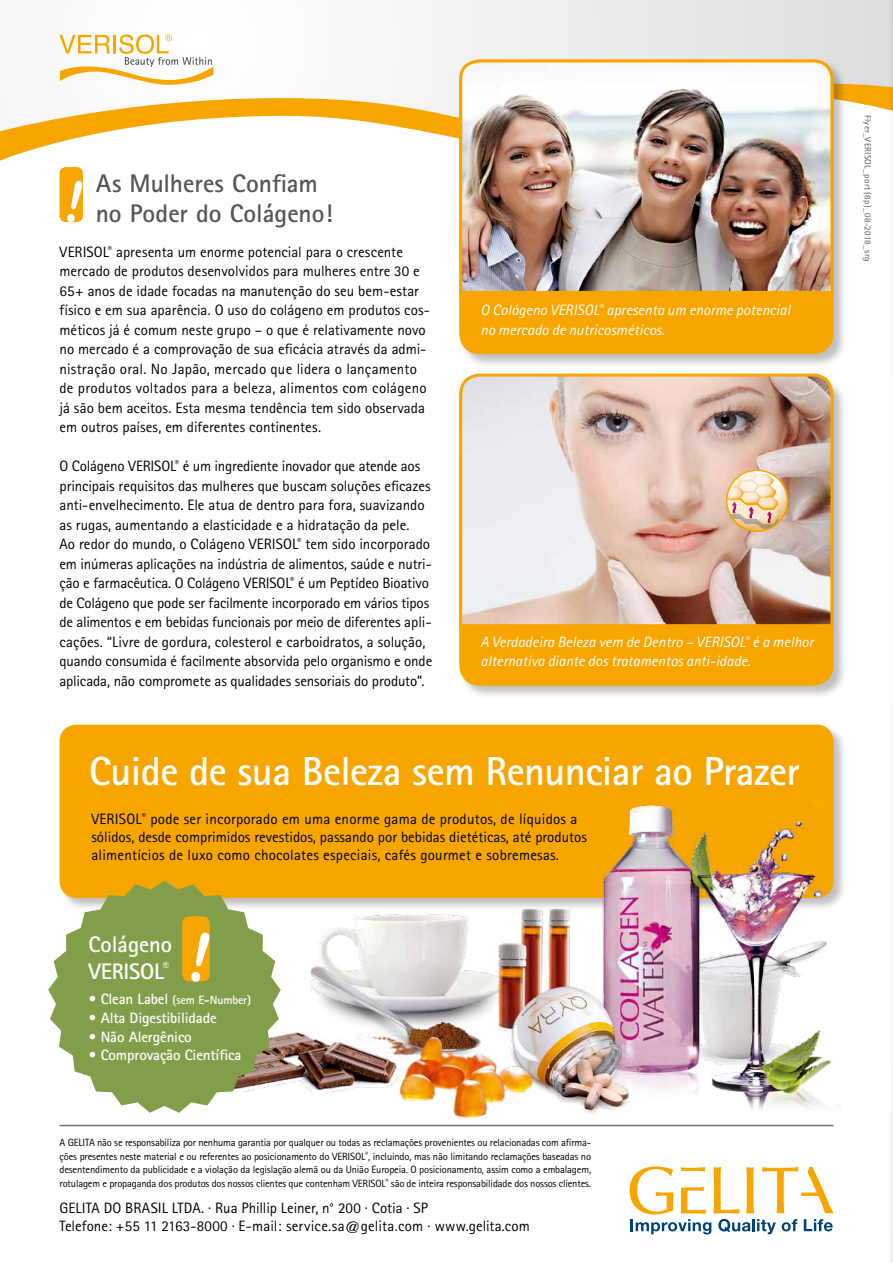
<style>
.page{position:relative;width:893px;height:1263px;background:#fff}
.page>*{position:absolute;margin:0;border:0;box-sizing:border-box;transform-origin:0 0}
.t1{font:700 40.5px "Rotis Sans Serif";letter-spacing:-.015em;color:#fff}
.t2{font:700 25.5px/30.6px "Rotis Sans Serif";color:#565656}
.t3{font:700 22.5px/27px "Rotis Sans Serif";color:#fff}
.t4{font:15px/19.5px "Rotis Sans Serif";color:#000}
.t5{font:italic 15px/19.5px "Rotis Sans Serif";color:#fff}
.t6{font:700 15px "Rotis Sans Serif";letter-spacing:-.01em;color:#fff}
.t7{font:700 12px "Rotis Sans Serif";letter-spacing:-.01em;color:#fff}
.t8{font:10.5px/13.5px "Rotis Sans Serif";letter-spacing:-.015em;color:#000;text-align:justify}
.t9{font:9px "Rotis Sans Serif";letter-spacing:.03em;color:#565656}
.s1{font-size:15px}
</style>
<div class="page">
<svg style="left:59px;top:0;width:832px;height:84px"></svg>
<svg style="left:0;top:84px;width:891px;height:77px"></svg>
<svg style="left:630px;top:1166px;width:204px;height:68px"></svg>
<div style="left:59px;top:724px;width:788px;height:187px;background:#000;opacity:.25"></div>
<div style="left:60px;top:725px;width:773px;height:173px;background:#f7a600;border-radius:17px"></div>
<div style="left:458px;top:59px;width:389px;height:309px;background:#000;opacity:.25"></div>
<div style="left:461px;top:61px;width:371px;height:292px;background:#f7a600;border-radius:19px"></div>
<div style="left:458px;top:376px;width:389px;height:323px;background:#000;opacity:.25"></div>
<div style="left:461px;top:379px;width:371px;height:305px;background:#f7a600;border-radius:19px"></div>
<img style="left:458px;top:58px;width:377px;height:237px">
<img style="left:458px;top:373px;width:377px;height:256px">
<div style="left:713px;top:459px;width:88px;height:74px;background:#fff;opacity:.3"></div>
<div style="left:713px;top:459px;width:81px;height:64px;background:#fff;opacity:.8"></div>
<div style="left:720px;top:477px;width:81px;height:56px;background:#d18e00;opacity:.4"></div>
<div style="left:726px;top:469px;width:62px;height:63px;border:1px solid #f7a600;border-radius:50%"></div>
<img style="left:281px;top:1032px;width:79px;height:59px">
<img style="left:584px;top:796px;width:258px;height:314px">
<img style="left:310px;top:915px;width:188px;height:151px">
<img style="left:498px;top:909px;width:71px;height:123px">
<img style="left:509px;top:986px;width:121px;height:128px">
<svg style="left:60px;top:34px;width:153px;height:51px"></svg>
<div style="left:60px;top:167px;width:23px;height:55px;background:#f7a600;border-radius:6px"></div>
<svg style="left:66px;top:180px;width:17px;height:43px"></svg>
<hr style="left:60px;top:1125px;width:773px;height:1px;background:#6f6f6e">
<svg style="left:48px;top:881px;width:233px;height:232px;fill:#839e4b"></svg>
<div style="left:182px;top:916px;width:28px;height:65px;background:#f7a600;border-radius:7px"></div>
<svg style="left:190px;top:932px;width:20px;height:51px"></svg>
<img style="left:360px;top:1032px;width:174px;height:95px">
<svg style="left:891px;top:0;width:2px;height:1263px"></svg>
<h2 class="t2" style="left:96px;top:167px;width:239px">As Mulheres Confiam no Poder do Colágeno!</h2>
<p class="t4" style="left:60px;top:242px;width:372px">VERISOL<sup>®</sup> apresenta um enorme potencial para o crescente mercado de produtos desenvolvidos para mulheres entre 30 e 65+ anos de idade focadas na manutenção do seu bem-estar físico e em sua aparência. O uso do colágeno em produtos cos&shy;méticos já é comum neste grupo – o que é relativamente novo no mercado é a comprovação de sua eficácia através da admi&shy;nistração oral. No Japão, mercado que lidera o lançamento de produtos voltados para a beleza, alimentos com colágeno já são bem aceitos. Esta mesma tendência tem sido observada em outros países, em diferentes continentes.</p>
<p class="t4" style="left:60px;top:456px;width:374px">O Colágeno VERISOL<sup>®</sup> é um ingrediente inovador que atende aos principais requisitos das mulheres que buscam soluções eficazes anti-envelhecimento. Ele atua de dentro para fora, suavizando as rugas, aumentando a elasticidade e a hidratação da pele.<br>Ao redor do mundo, o Colágeno VERISOL<sup>®</sup> tem sido incorporado em inúmeras aplicações na indústria de alimentos, saúde e nutri&shy;ção e farmacêutica. O Colágeno VERISOL<sup>®</sup> é um Peptídeo Bioativo de Colágeno que pode ser facilmente incorporado em vários tipos de alimentos e em bebidas funcionais por meio de diferentes apli&shy;cações. “Livre de gordura, colesterol e carboidratos, a solução, quando consumida é facilmente absorvida pelo organismo e onde aplicada, não compromete as qualidades sensoriais do produto”.</p>
<p class="t5" style="left:480px;top:300px;width:311px">O Colágeno VERISOL<sup>®</sup> apresenta um enorme potencial no mercado de nutricosméticos.</p>
<p class="t5" style="left:480px;top:632px;width:334px">A Verdadeira Beleza vem de Dentro – VERISOL<sup>®</sup> é a melhor alternativa diante dos tratamentos anti-idade.</p>
<h1 class="t1" style="left:89px;top:745px;width:712px">Cuide de sua Beleza sem Renunciar ao Prazer</h1>
<p class="t4" style="left:91px;top:810px;width:497px;line-height:18px">VERISOL<sup>®</sup> pode ser incorporado em uma enorme gama de produtos, de líquidos a sólidos, desde comprimidos revestidos, passando por bebidas dietéticas, até produtos alimentícios de luxo como chocolates especiais, cafés gourmet e sobremesas.</p>
<h3 class="t3" style="left:88px;top:930px;width:85px">Colágeno<br>VERISOL<sup>®</sup></h3>
<p class="t7" style="left:88px;top:993px;width:164px"><span class="s1">• Clean Label</span> (sem E-Number)</p>
<p class="t6" style="left:88px;top:1008px;width:130px">• Alta Digestibilidade</p>
<p class="t6" style="left:88px;top:1027px;width:105px">• Não Alergênico</p>
<p class="t6" style="left:88px;top:1046px;width:154px">• Comprovação Científica</p>
<p class="t8" style="left:60px;top:1136px;width:533px">A GELITA não se responsabiliza por nenhuma garantia por qualquer ou todas as reclamações provenientes ou relacionadas com afirma&shy;ções presentes neste material e ou referentes ao posicionamento do VERISOL<sup>®</sup>, incluindo, mas não limitando reclamações baseadas no desentendimento da publicidade e a violação da legislação alemã ou da União Europeia. O posicionamento, assim como a embalagem, rotulagem e propaganda dos produtos dos nossos clientes que contenham VERISOL<sup>®</sup> são de inteira responsabilidade dos nossos clientes.</p>
<p class="t4" style="left:60px;top:1199px;width:472px;line-height:18px">GELITA DO BRASIL LTDA. · Rua Phillip Leiner, n° 200 · Cotia · SP<br>Telefone: +55 11 2163-8000 · E-mail: service.sa@gelita.com · www.gelita.com</p>
<p class="t9" style="left:873px;top:115px;width:148px;rotate:90deg">Flyer_VERISOL_port (8p)_08-2018_srg</p>
</div>
